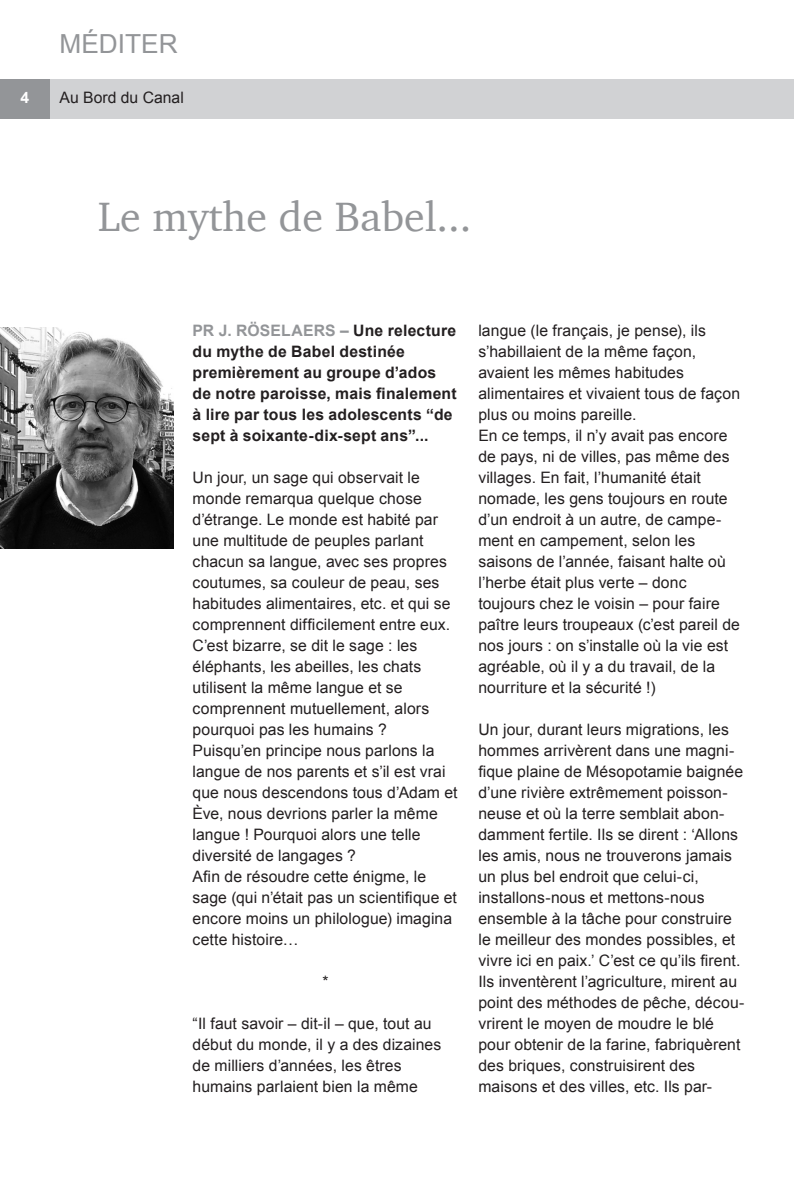
<style>
.page{position:relative;width:794px;height:1191px;background:#fff}
.page>*{position:absolute;margin:0;border:0;box-sizing:border-box;transform-origin:0 0}
.ARTICLE_Titre_2__pet{font:42px "Charter";color:#939598}
.HAUT_DE_PAGE_Titre{font:26.25px "Arial";color:#939598}
.ARTICLE_Texte{font:15.75px/21px "Arial";letter-spacing:.005em;color:#231f20}
.ARTICLE_Chapeau{font:700 15.75px/21px "Arial";letter-spacing:.015em;color:#231f20}
.HAUT_DE_PAGE_Sous-ti{font:15.75px "Arial";color:#231f20}
.HAUT_DE_PAGE_Numéro{font:700 15.75px "Arial";color:#fff}
.s1{color:#939598}
</style>
<div class="page">
<div style="left:0;top:79px;width:794px;height:40px;background:#d1d2d4"></div>
<div style="left:0;top:79px;width:50px;height:40px;background:#939598"></div>
<img style="left:0;top:327px;width:173px;height:221px">
<p class="HAUT_DE_PAGE_Numéro" style="left:20px;top:87px;width:10px">4</p>
<p class="HAUT_DE_PAGE_Titre" style="left:60px;top:26px;width:120px">MÉDITER</p>
<p class="HAUT_DE_PAGE_Sous-ti" style="left:60px;top:87px;width:126px">Au Bord du Canal</p>
<p class="ARTICLE_Titre_2__pet" style="left:98px;top:180px;width:375px">Le mythe de Babel...</p>
<p class="ARTICLE_Chapeau" style="left:192px;top:321px;width:266px"><span class="s1">PR J. RÖSELAERS –</span> Une relecture du mythe de Babel destinée premièrement au groupe d’ados de notre paroisse, mais finalement à lire par tous les adolescents “de sept à soixante-dix-sept ans”...</p>
<p class="ARTICLE_Texte" style="left:192px;top:467px;width:259px">Un jour, un sage qui observait le monde remarqua quelque chose d’étrange. Le monde est habité par une multitude de peuples parlant chacun sa langue, avec ses propres coutumes, sa couleur de peau, ses habitudes alimentaires, etc. et qui se comprennent difficilement entre eux.</p>
<p class="ARTICLE_Texte" style="left:192px;top:635px;width:266px">C’est bizarre, se dit le sage : les éléphants, les abeilles, les chats utilisent la même langue et se comprennent mutuellement, alors pourquoi pas les humains ?<br>Puisqu’en principe nous parlons la langue de nos parents et s’il est vrai que nous descendons tous d’Adam et<br>Ève, nous devrions parler la même langue ! Pourquoi alors une telle diversité de langages ?</p>
<p class="ARTICLE_Texte" style="left:192px;top:866px;width:266px">Afin de résoudre cette énigme, le sage (qui n’était pas un scientifique et encore moins un philologue) imagina cette histoire…</p>
<p class="ARTICLE_Texte" style="left:322px;top:971px;width:8px">*</p>
<p class="ARTICLE_Texte" style="left:192px;top:1013px;width:250px">“Il faut savoir – dit-il – que, tout au début du monde, il y a des dizaines de milliers d’années, les êtres humains parlaient bien la même</p>
<p class="ARTICLE_Texte" style="left:478px;top:320px;width:263px">langue (le français, je pense), ils s’habillaient de la même façon, avaient les mêmes habitudes alimentaires et vivaient tous de façon plus ou moins pareille.</p>
<p class="ARTICLE_Texte" style="left:478px;top:425px;width:263px">En ce temps, il n’y avait pas encore de pays, ni de villes, pas même des villages. En fait, l’humanité était nomade, les gens toujours en route d’un endroit à un autre, de campe&shy;ment en campement, selon les saisons de l’année, faisant halte où l’herbe était plus verte – donc toujours chez le voisin – pour faire paître leurs troupeaux (c’est pareil de nos jours : on s’installe où la vie est agréable, où il y a du travail, de la nourriture et la sécurité !)</p>
<p class="ARTICLE_Texte" style="left:478px;top:719px;width:266px">Un jour, durant leurs migrations, les hommes arrivèrent dans une magni&shy;fique plaine de Mésopotamie baignée d’une rivière extrêmement poisson&shy;neuse et où la terre semblait abon&shy;damment fertile. Ils se dirent : ‘Allons les amis, nous ne trouverons jamais un plus bel endroit que celui-ci, installons-nous et mettons-nous ensemble à la tâche pour construire le meilleur des mondes possibles, et vivre ici en paix.’ C’est ce qu’ils firent.</p>
<p class="ARTICLE_Texte" style="left:478px;top:971px;width:267px">Ils inventèrent l’agriculture, mirent au point des méthodes de pêche, décou&shy;vrirent le moyen de moudre le blé pour obtenir de la farine, fabriquèrent des briques, construisirent des maisons et des villes, etc. Ils par-</p>
</div>
